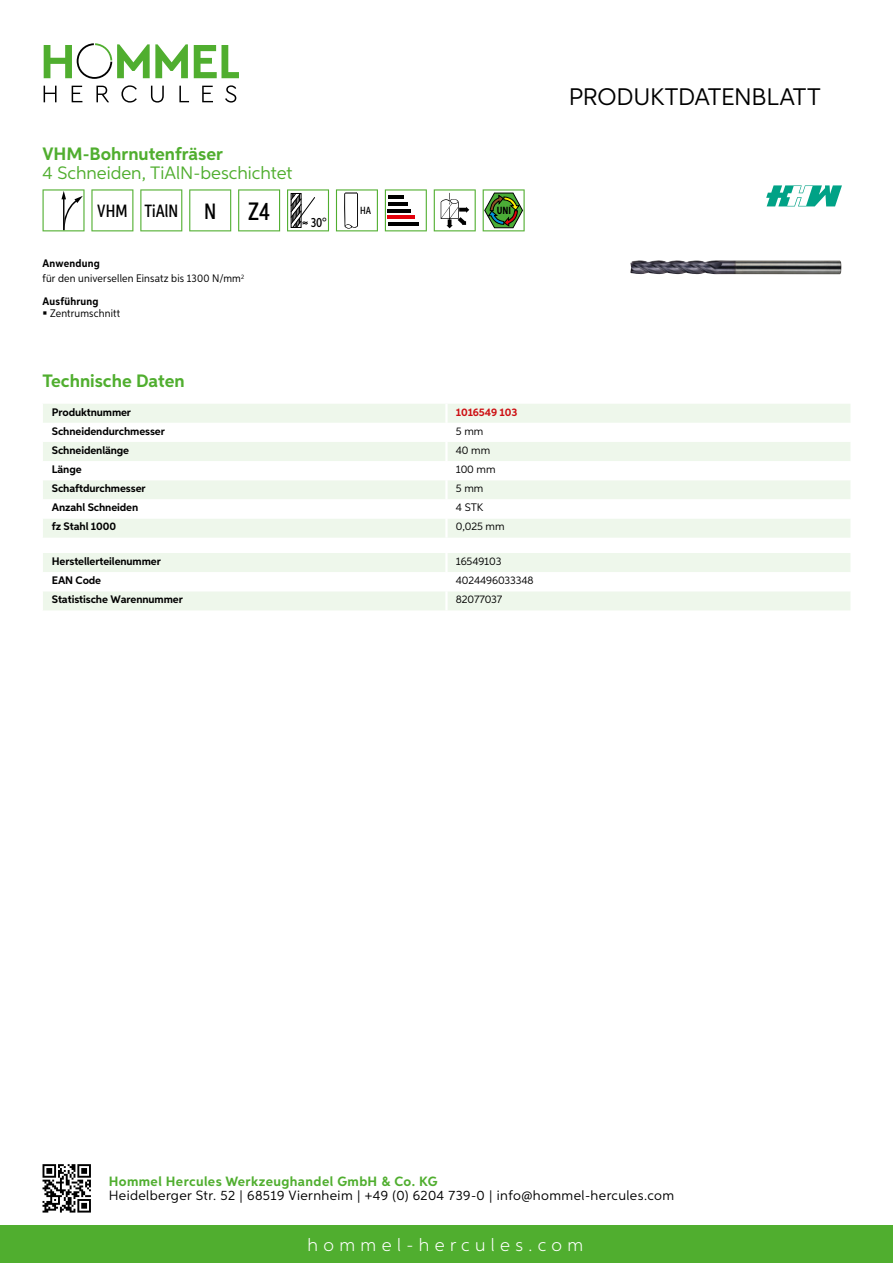
<style>
.page{position:relative;width:893px;height:1263px;background:#fff}
.page>*{position:absolute;margin:0;border:0;box-sizing:border-box;transform-origin:0 0}
.t1{font:500 25.2px "Aspira XX Nar";color:#000}
.t2{font:24px "Aspira";letter-spacing:-.01em;color:#000}
.t3{font:700 18px "Aspira";color:#50ae2f}
.t4{font:18px "Aspira";color:#50ae2f}
.t5{font:300 18px "Aspira";letter-spacing:.3em;color:#fff}
.t6{font:500 17.85px "Aspira XX Nar";color:#000}
.t7{font:13.5px "Aspira";letter-spacing:.03em;color:#000}
.t8{font:700 13.5px "Aspira";letter-spacing:.03em;color:#50ae2f}
.t9{font:500 13.35px "Aspira XX Nar";color:#000}
.t10{font:700 10.95px "Aspira";letter-spacing:-.01em;color:#000}
.t11{font:10.95px/15.1px "Aspira Nar";letter-spacing:.015em;color:#000}
.t12{font:10.95px "Aspira";letter-spacing:-.01em;color:#000}
.t13{font:700 10.95px "Aspira";letter-spacing:-.01em;color:#cd1013}
.t14{font:700 10.95px "Aspira Nar";letter-spacing:.02em;color:#000}
.t15{font:700 10.35px "Aspira XX Nar";color:#000}
.t16{font:500 10.35px "Aspira XX Nar";color:#000}
.s1{font-size:22.2px}
.s2{font-weight:700}
</style>
<div class="page">
<div style="left:0;top:1226px;width:893px;height:37px;background:#50ae2f"></div>
<svg style="left:43px;top:1164px;width:48px;height:48px"></svg>
<svg style="left:194px;top:45px;width:45px;height:33px"></svg>
<svg style="left:44px;top:43px;width:144px;height:36px"></svg>
<svg style="left:44px;top:86px;width:13px;height:16px"></svg>
<svg style="left:72px;top:86px;width:10px;height:16px"></svg>
<svg style="left:96px;top:86px;width:13px;height:16px"></svg>
<svg style="left:121px;top:85px;width:16px;height:18px"></svg>
<svg style="left:151px;top:86px;width:13px;height:17px"></svg>
<svg style="left:179px;top:86px;width:10px;height:16px"></svg>
<svg style="left:202px;top:86px;width:11px;height:16px"></svg>
<svg style="left:225px;top:85px;width:11px;height:18px"></svg>
<div style="left:43px;top:404px;width:807px;height:134px;background:#eef7eb"></div>
<svg style="left:43px;top:423px;width:807px;height:95px"></svg>
<hr style="left:445px;top:404px;width:3px;height:19px;background:#fff">
<hr style="left:445px;top:423px;width:3px;height:19px;background:#fff">
<hr style="left:445px;top:442px;width:3px;height:19px;background:#fff">
<hr style="left:445px;top:461px;width:3px;height:19px;background:#fff">
<hr style="left:445px;top:480px;width:3px;height:19px;background:#fff">
<hr style="left:445px;top:499px;width:3px;height:19px;background:#fff">
<hr style="left:445px;top:518px;width:3px;height:20px;background:#fff">
<svg style="left:43px;top:553px;width:807px;height:57px"></svg>
<hr style="left:445px;top:591px;width:3px;height:19px;background:#fff">
<svg style="left:43px;top:189px;width:42px;height:42px"></svg>
<svg style="left:91px;top:189px;width:42px;height:42px"></svg>
<svg style="left:140px;top:189px;width:42px;height:42px"></svg>
<svg style="left:189px;top:189px;width:42px;height:42px"></svg>
<svg style="left:238px;top:189px;width:42px;height:42px"></svg>
<svg style="left:287px;top:189px;width:42px;height:42px"></svg>
<svg style="left:336px;top:189px;width:42px;height:42px"></svg>
<svg style="left:385px;top:189px;width:42px;height:42px"></svg>
<hr style="left:388px;top:196px;width:16px;height:3px;background:#000">
<hr style="left:388px;top:202px;width:19px;height:4px;background:#000">
<hr style="left:388px;top:209px;width:23px;height:3px;background:#000">
<hr style="left:388px;top:216px;width:27px;height:3px;background:#e3000b">
<hr style="left:388px;top:222px;width:30px;height:4px;background:#000">
<svg style="left:434px;top:189px;width:42px;height:42px"></svg>
<svg style="left:483px;top:189px;width:42px;height:42px"></svg>
<img style="left:630px;top:260px;width:212px;height:14px">
<svg style="left:766px;top:185px;width:76px;height:21px"></svg>
<h3 class="t3" style="left:43px;top:142px;width:182px">VHM-Bohrnutenfräser</h3>
<h3 class="t4" style="left:43px;top:162px;width:251px">4 Schneiden, TiAlN -beschichtet</h3>
<h3 class="t6" style="left:97px;top:200px;width:121px">VHM TiAlN <span class="s1">N</span></h3>
<h1 class="t1" style="left:248px;top:196px;width:23px">Z4</h1>
<p class="t11" style="left:43px;top:256px;width:203px"><span class="s2">Anwendung<br></span>für den universellen Einsatz bis 1300 N/mm<sup>2</sup></p>
<p class="t14" style="left:43px;top:294px;width:58px">Ausführung</p>
<p class="t11" style="left:50px;top:306px;width:71px">Zentrumschnitt</p>
<p class="t9" style="left:311px;top:215px;width:17px">30°</p>
<p class="t16" style="left:360px;top:204px;width:12px">HA</p>
<p class="t15" style="left:497px;top:205px;width:16px">UNI</p>
<h3 class="t3" style="left:43px;top:369px;width:144px">Technische Daten</h3>
<p class="t10" style="left:52px;top:405px;width:81px">Produktnummer</p>
<p class="t13" style="left:456px;top:405px;width:63px">1016549 103</p>
<p class="t10" style="left:52px;top:424px;width:115px">Schneidendurchmesser</p>
<p class="t12" style="left:456px;top:424px;width:29px">5 mm</p>
<p class="t10" style="left:52px;top:443px;width:79px">Schneidenlänge</p>
<p class="t12" style="left:456px;top:443px;width:36px">40 mm</p>
<p class="t10" style="left:52px;top:462px;width:31px">Länge</p>
<p class="t12" style="left:456px;top:463px;width:41px">100 mm</p>
<p class="t10" style="left:52px;top:482px;width:95px">Schaftdurchmesser</p>
<p class="t12" style="left:456px;top:482px;width:29px">5 mm</p>
<p class="t10" style="left:52px;top:501px;width:88px">Anzahl Schneiden</p>
<p class="t12" style="left:456px;top:501px;width:23px">4 STK</p>
<p class="t10" style="left:52px;top:520px;width:66px">fz Stahl 1000</p>
<p class="t12" style="left:456px;top:520px;width:50px">0,025 mm</p>
<p class="t10" style="left:52px;top:554px;width:111px">Herstellerteilenummer</p>
<p class="t12" style="left:456px;top:554px;width:47px">16549103</p>
<p class="t10" style="left:52px;top:574px;width:51px">EAN Code</p>
<p class="t12" style="left:456px;top:574px;width:79px">4024496033348</p>
<p class="t10" style="left:52px;top:593px;width:132px">Statistische Warennummer</p>
<p class="t12" style="left:456px;top:593px;width:48px">82077037</p>
<h2 class="t2" style="left:569px;top:82px;width:253px">Produktdatenblatt</h2>
<p class="t8" style="left:109px;top:1172px;width:330px">Hommel Hercules Werkzeughandel GmbH &amp; Co. KG</p>
<p class="t7" style="left:109px;top:1187px;width:567px">Heidelberger Str. 52 | 68519 Viernheim | +49 (0) 6204 739-0 | info@hommel-hercules.com</p>
<h3 class="t5" style="left:307px;top:1234px;width:277px">hommel-hercules.com</h3>
</div>
